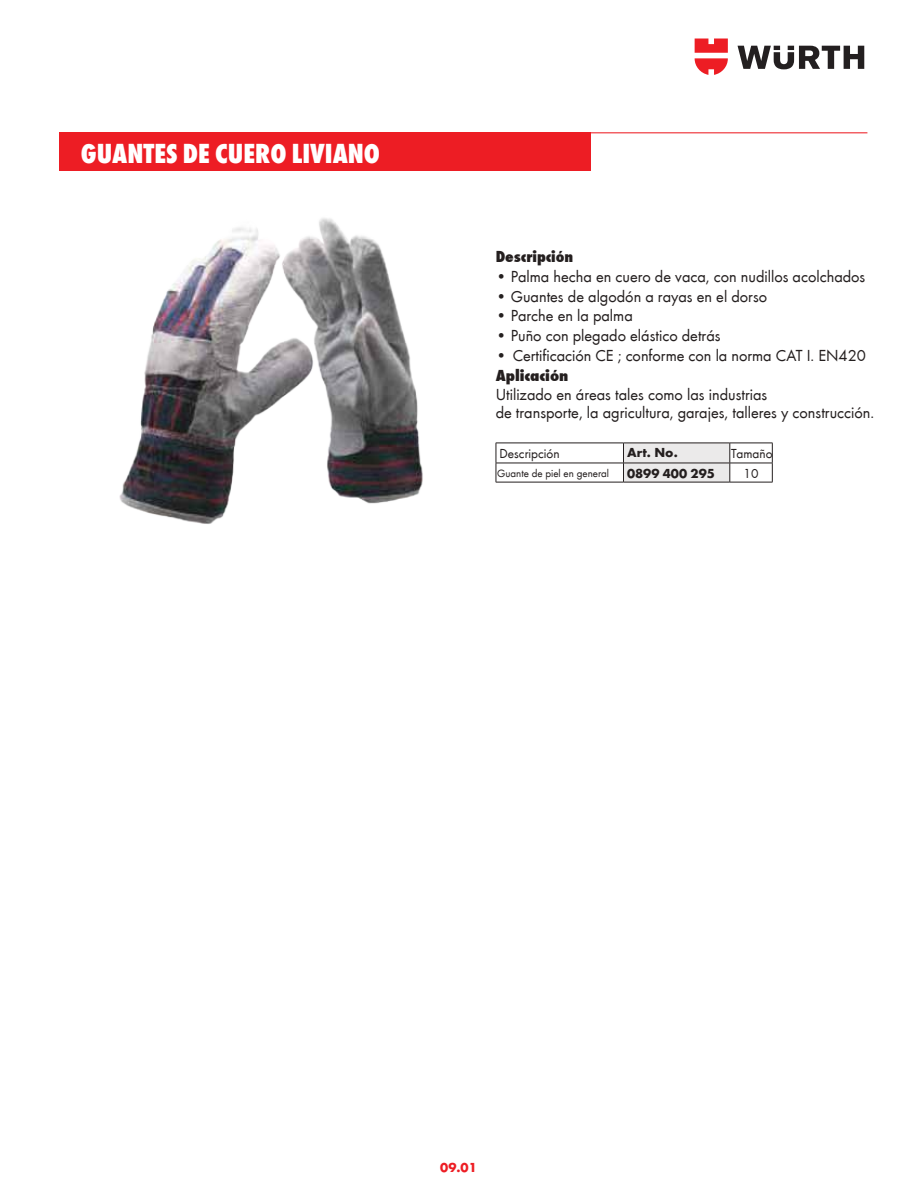
<style>
.page{position:relative;width:918px;height:1188px;background:#fff}
.page>*{position:absolute;margin:0;border:0;box-sizing:border-box;transform-origin:0 0}
.t1{font:800 condensed 28.5px "Wuerth";color:#fff}
.t2{font:16.5px/18.8px "Wuerth";color:#241f1f}
.t3{font:800 condensed 16.5px "Wuerth";color:#241f1f;scale:1.08 1}
.t4{font:800 condensed 16.5px "Wuerth";color:#241f1f;scale:1.14 1}
.t5{font:13.5px "Wuerth";color:#241f1f}
.t6{font:700 13.5px "Wuerth";color:#241f1f}
.t7{font:700 13.5px "Wuerth";color:#ed1d24}
.t8{font:11.1px "Wuerth";color:#241f1f}
</style>
<div class="page">
<svg style="left:738px;top:46px;width:126px;height:23px"></svg>
<svg style="left:695px;top:39px;width:33px;height:36px"></svg>
<div style="left:60px;top:132px;width:531px;height:39px;background:#ed1d24"></div>
<hr style="left:442px;top:132px;width:425px;height:1px;background:#ed1d24">
<hr style="left:624px;top:482px;width:106px;height:1px;background:#241f1f">
<hr style="left:730px;top:482px;width:43px;height:1px;background:#241f1f">
<hr style="left:496px;top:443px;width:128px;height:1px;background:#241f1f">
<hr style="left:730px;top:443px;width:43px;height:1px;background:#241f1f">
<hr style="left:496px;top:463px;width:128px;height:1px;background:#241f1f">
<svg style="left:496px;top:443px;width:1px;height:39px"></svg>
<hr style="left:496px;top:482px;width:128px;height:1px;background:#241f1f">
<hr style="left:730px;top:463px;width:43px;height:1px;background:#241f1f">
<svg style="left:623px;top:443px;width:108px;height:39px;background:#dedddd"></svg>
<svg style="left:772px;top:443px;width:1px;height:39px"></svg>
<img style="left:119px;top:218px;width:304px;height:306px">
<h1 class="t1" style="left:81px;top:133px;width:301px">GUANTES DE CUERO LIVIANO</h1>
<p class="t3" style="left:496px;top:245px;width:73px">Descripción</p>
<p class="t2" style="left:496px;top:266px;width:371px">• Palma hecha en cuero de vaca, con nudillos acolchados</p>
<p class="t2" style="left:496px;top:286px;width:273px">• Guantes de algodón a rayas en el dorso</p>
<p class="t2" style="left:496px;top:306px;width:139px">• Parche en la palma</p>
<p class="t2" style="left:496px;top:326px;width:226px">• Puño con plegado elástico detrás</p>
<p class="t2" style="left:496px;top:345px;width:372px">• Certificación CE ; conforme con la norma CAT I. EN420</p>
<p class="t4" style="left:496px;top:364px;width:65px">Aplicación</p>
<p class="t2" style="left:496px;top:384px;width:380px">Utilizado en áreas tales como las industrias<br>de transporte, la agricultura, garajes, talleres y construcción.</p>
<p class="t5" style="left:500px;top:444px;width:62px">Descripción</p>
<p class="t6" style="left:627px;top:443px;width:52px">Art. No.</p>
<p class="t5" style="left:731px;top:444px;width:43px">Tamaño</p>
<p class="t8" style="left:497px;top:466px;width:113px">Guante de piel en general</p>
<p class="t6" style="left:627px;top:463px;width:89px">0899 400 295</p>
<p class="t5" style="left:744px;top:464px;width:16px">10</p>
<p class="t7" style="left:440px;top:1158px;width:38px">09.01</p>
</div>
